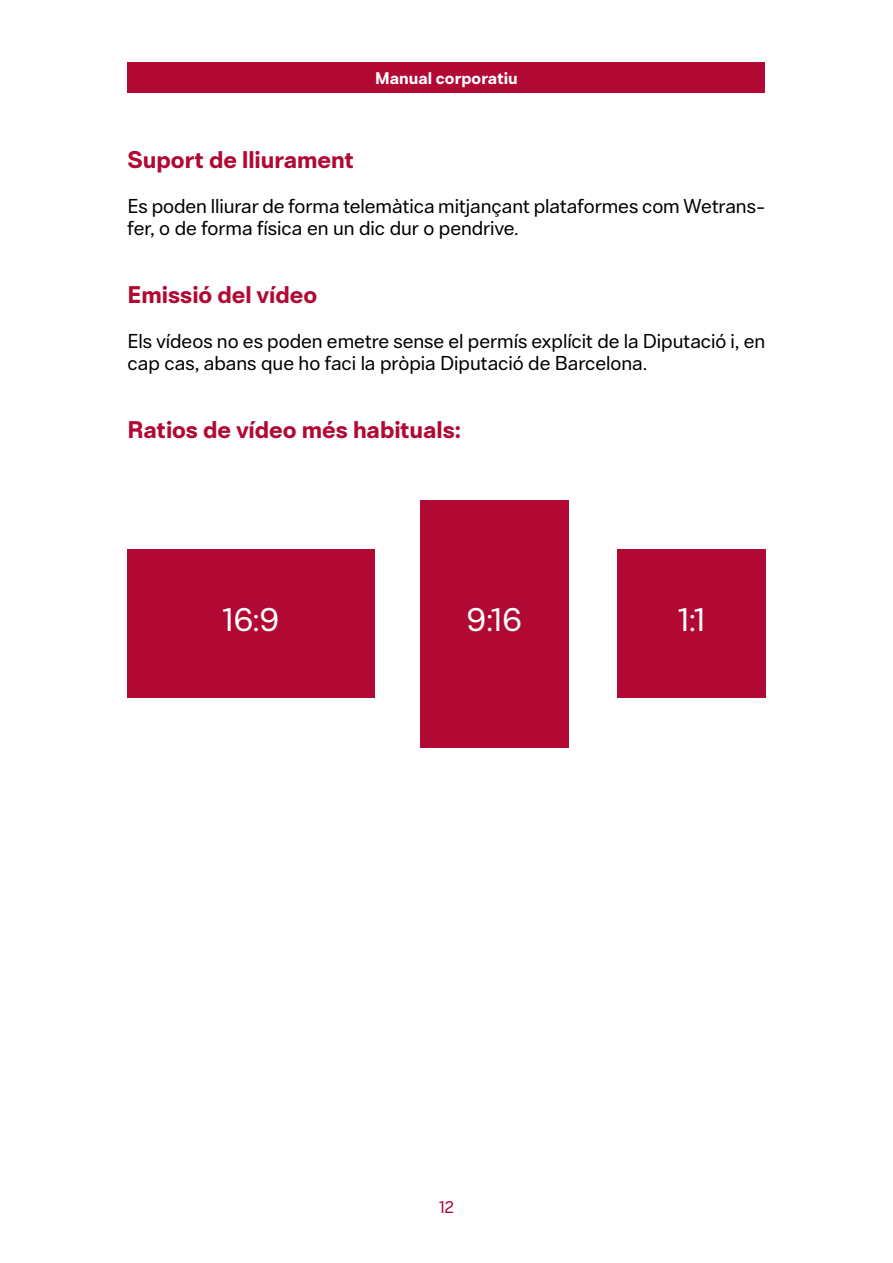
<style>
.page{position:relative;width:893px;height:1263px;background:#fff}
.page>*{position:absolute;margin:0;border:0;box-sizing:border-box;transform-origin:0 0}
.t1{font:30.45px "Di Ba";color:#fff}
.t2{font:700 22.5px "Di Ba";color:#b10933}
.t3{font:18.75px/22.5px "Di Ba";color:#000}
.t4{font:700 15.75px "Di Ba";letter-spacing:.005em;color:#fff}
.t5{font:15.75px "Di Ba";color:#b10933}
</style>
<div class="page">
<div style="left:128px;top:62px;width:637px;height:31px;background:#b10933"></div>
<div style="left:128px;top:549px;width:247px;height:149px;background:#b10933"></div>
<div style="left:618px;top:549px;width:148px;height:149px;background:#b10933"></div>
<div style="left:420px;top:500px;width:148px;height:247px;background:#b10933"></div>
<p class="t4" style="left:375px;top:67px;width:144px">Manual corporatiu</p>
<p class="t2" style="left:128px;top:143px;width:228px">Suport de lliurament</p>
<p class="t3" style="left:128px;top:194px;width:639px">Es poden lliurar de forma telemàtica mitjançant plataformes com Wetrans&shy;fer, o de forma física en un dic dur o pendrive.</p>
<p class="t2" style="left:128px;top:278px;width:191px">Emissió del vídeo</p>
<p class="t3" style="left:128px;top:329px;width:639px">Els vídeos no es poden emetre sense el permís explícit de la Diputació i, en cap cas, abans que ho faci la pròpia Diputació de Barcelona.</p>
<p class="t2" style="left:128px;top:413px;width:335px">Ratios de vídeo més habituals:</p>
<h1 class="t1" style="left:223px;top:599px;width:59px">16:9</h1>
<h1 class="t1" style="left:466px;top:599px;width:57px">9:16</h1>
<h1 class="t1" style="left:678px;top:599px;width:29px">1:1</h1>
<p class="t5" style="left:439px;top:1196px;width:16px">12</p>
</div>
